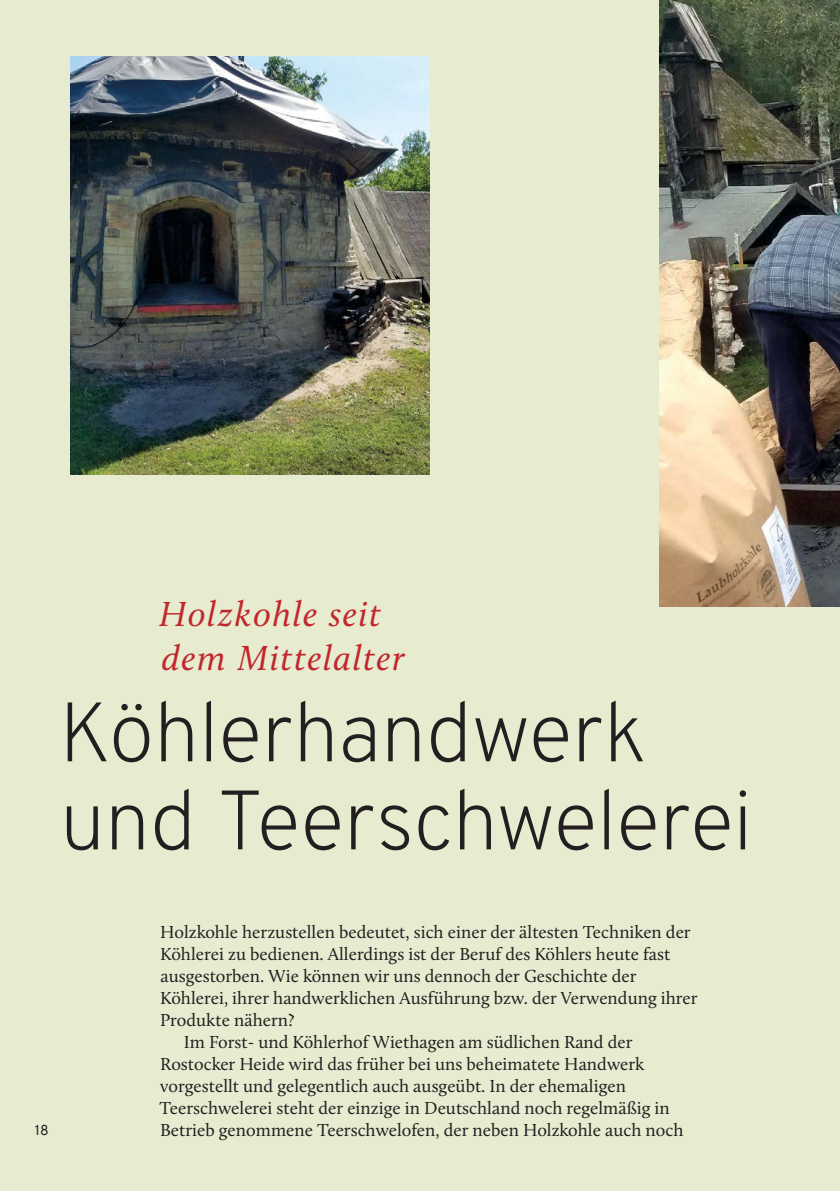
<style>
.page{position:relative;width:840px;height:1191px;background:#fff}
.page>*{position:absolute;margin:0;border:0;box-sizing:border-box;transform-origin:0 0}
.t1{font:200 84px/88px "Overpass";letter-spacing:-.015em;color:#231f20}
.t2{font:italic 36px/44px "Calluna";letter-spacing:.04em;color:#c1282d}
.t3{font:18px "Calluna";color:#231f20}
.t4{font:14px "Overpass";color:#231f20}
</style>
<div class="page">
<div style="left:0;top:0;width:839px;height:1191px;background:#e7ecd1"></div>
<img style="left:659px;top:0;width:180px;height:606px">
<img style="left:70px;top:57px;width:359px;height:417px">
<h2 class="t2" style="left:159px;top:592px;width:247px">Holzkohle seit dem Mittelalter</h2>
<h1 class="t1" style="left:59px;top:688px;width:695px">Köhlerhandwerk und Teerschwelerei</h1>
<p class="t4" style="left:35px;top:1120px;width:15px">18</p>
<p class="t3" style="left:160px;top:921px;width:531px">Holzkohle herzustellen bedeutet, sich einer der ältesten Techniken der</p>
<p class="t3" style="left:160px;top:943px;width:511px">Köhlerei zu bedienen. Allerdings ist der Beruf des Köhlers heute fast</p>
<p class="t3" style="left:160px;top:965px;width:477px">ausgestorben. Wie können wir uns dennoch der Geschichte der</p>
<p class="t3" style="left:160px;top:987px;width:538px">Köhlerei, ihrer handwerklichen Ausführung bzw. der Verwendung ihrer</p>
<p class="t3" style="left:160px;top:1009px;width:136px">Produkte nähern?</p>
<p class="t3" style="left:184px;top:1031px;width:450px">Im Forst- und Köhlerhof Wiethagen am südlichen Rand der</p>
<p class="t3" style="left:160px;top:1053px;width:485px">Rostocker Heide wird das früher bei uns beheimatete Handwerk</p>
<p class="t3" style="left:160px;top:1075px;width:467px">vorgestellt und gelegentlich auch ausgeübt. In der ehemaligen</p>
<p class="t3" style="left:159px;top:1097px;width:511px">Teerschwelerei steht der einzige in Deutschland noch regelmäßig in</p>
<p class="t3" style="left:160px;top:1119px;width:524px">Betrieb genommene Teerschwelofen, der neben Holzkohle auch noch</p>
</div>
